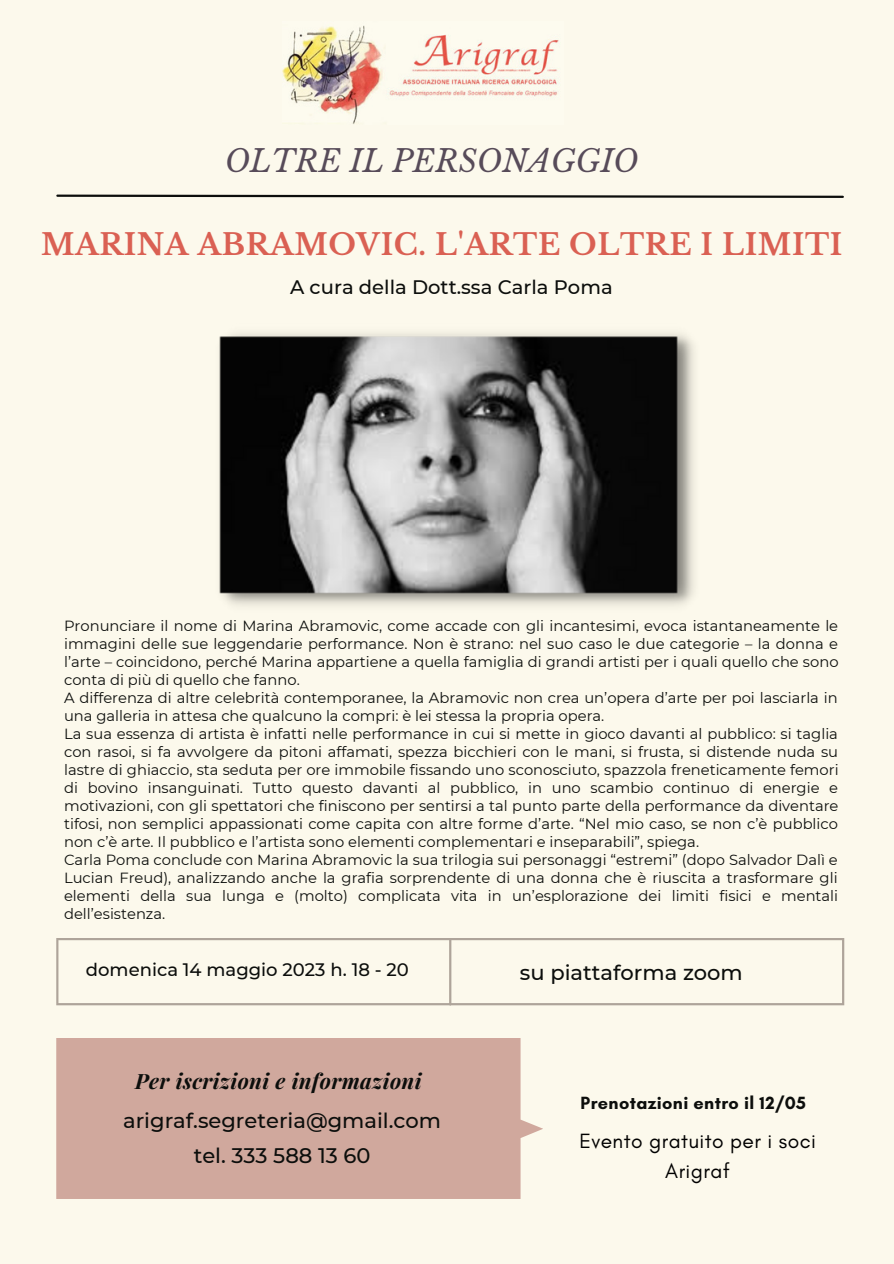
<style>
.page{position:relative;width:894px;height:1264px;background:#fff}
.page>*{position:absolute;margin:0;border:0;box-sizing:border-box;transform-origin:0 0}
.t1{font:italic 30.6px "Libre Baskerville";color:#574b59}
.t2{font:700 29.25px "Libre Baskerville";letter-spacing:.02em;color:#da6053}
.t3{font:italic 700 21.15px "Playfair Display";letter-spacing:.02em;color:#0c0e0c}
.t4{font:500 21px/35px "Montserrat";color:#0c0e0c;text-align:center}
.t5{font:21px/29.2px "Glacial Indifference";letter-spacing:.02em;color:#000;text-align:center}
.t6{font:500 19.5px "Montserrat";color:#0c0e0c}
.t7{font:500 18px "Montserrat";color:#0c0e0c}
.t8{font:700 18px "Glacial Indifference";letter-spacing:.02em;color:#0c0e0c}
.t9{font:14.7px/18px "Montserrat";color:#0c0e0c}
</style>
<div class="page">
<div style="left:0;top:0;width:893px;height:1263px;background:#fcf9ec"></div>
<svg style="left:56px;top:938px;width:788px;height:67px"></svg>
<hr style="left:449px;top:939px;width:2px;height:65px;background:#aea49a">
<svg style="left:56px;top:194px;width:788px;height:4px"></svg>
<div style="left:56px;top:1038px;width:487px;height:160px;background:#d0a89d"></div>
<img style="left:282px;top:25px;width:277px;height:99px">
<img style="left:219px;top:333px;width:475px;height:273px">
<h1 class="t1" style="left:225px;top:142px;width:415px">OLTRE IL PERSONAGGIO</h1>
<h2 class="t2" style="left:41px;top:226px;width:802px">MARINA ABRAMOVIC. L'ARTE OLTRE I LIMITI</h2>
<h3 class="t6" style="left:290px;top:275px;width:324px">A cura della Dott.ssa Carla Poma</h3>
<p class="t9" style="left:64px;top:617px;width:775px">Pronunciare il nome di Marina Abramovic, come accade con gli incantesimi, evoca istantaneamente le immagini delle sue leggendarie performance. Non è strano: nel suo caso le due categorie – la donna e l’arte – coincidono, perché Marina appartiene a quella famiglia di grandi artisti per i quali quello che sono conta di più di quello che fanno.<br>A differenza di altre celebrità contemporanee, la Abramovic non crea un’opera d’arte per poi lasciarla in una galleria in attesa che qualcuno la compri: è lei stessa la propria opera.<br>La sua essenza di artista è infatti nelle performance in cui si mette in gioco davanti al pubblico: si taglia con rasoi, si fa avvolgere da pitoni affamati, spezza bicchieri con le mani, si frusta, si distende nuda su lastre di ghiaccio, sta seduta per ore immobile fissando uno sconosciuto, spazzola freneticamente femori di bovino insanguinati. Tutto questo davanti al pubblico, in uno scambio continuo di energie e motivazioni, con gli spettatori che finiscono per sentirsi a tal punto parte della performance da diventare tifosi, non semplici appassionati come capita con altre forme d’arte. “Nel mio caso, se non c’è pubblico non c’è arte. Il pubblico e l’artista sono elementi complementari e inseparabili”, spiega.<br>Carla Poma conclude con Marina Abramovic la sua trilogia sui personaggi “estremi” (dopo Salvador Dalì e Lucian Freud), analizzando anche la grafia sorprendente di una donna che è riuscita a trasformare gli elementi della sua lunga e (molto) complicata vita in un’esplorazione dei limiti fisici e mentali dell’esistenza.</p>
<p class="t7" style="left:86px;top:958px;width:324px">domenica 14 maggio 2023 h. 18 - 20</p>
<h3 class="t4" style="left:520px;top:954px;width:224px">su piattaforma zoom</h3>
<h3 class="t3" style="left:135px;top:1065px;width:288px">Per iscrizioni e informazioni</h3>
<h3 class="t4" style="left:123px;top:1103px;width:319px">arigraf.segreteria@gmail.com tel. 333 588 13 60</h3>
<p class="t8" style="left:580px;top:1092px;width:227px">Prenotazioni entro il 12/05</p>
<h3 class="t5" style="left:579px;top:1126px;width:238px">Evento gratuito per i soci<br>Arigraf</h3>
</div>
